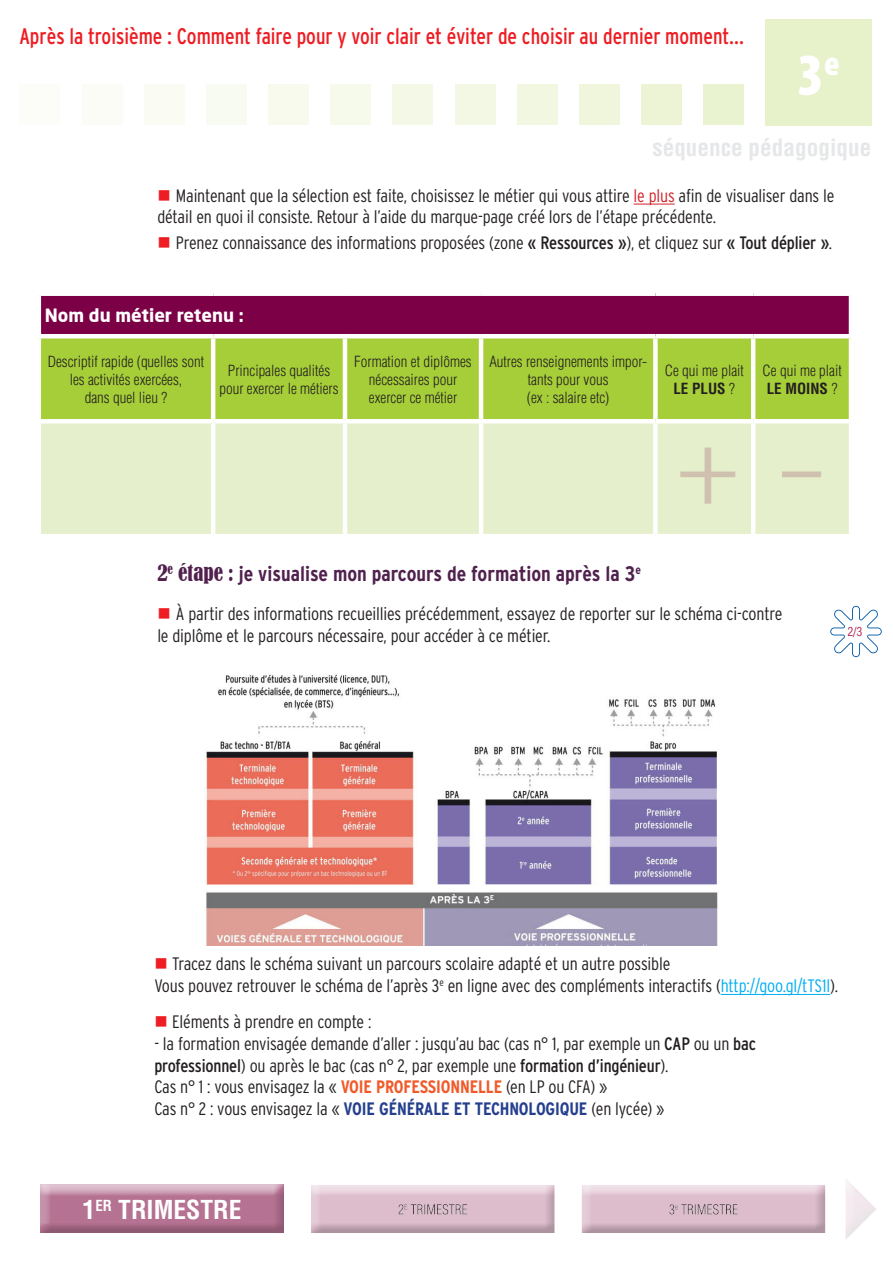
<style>
.page{position:relative;width:893px;height:1263px;background:#fff}
.page>*{position:absolute;margin:0;border:0;box-sizing:border-box;transform-origin:0 0}
.t1{font:900 condensed 60px "Myriad Pro";color:#fff}
.t2{font:700 condensed 25.5px "Helvetica";color:#fff}
.t3{font:700 condensed 23.25px "Helvetica";color:#e6e7e9}
.t4{font:condensed 22.5px "Interstate";color:#ee1d23;scale:.95 1}
.Consignes{font:700 condensed 21px "Interstate";color:#51214e}
.apx_c_dep{font:300 condensed 18px/21.8px "Interstate";letter-spacing:-.01em;color:#231f20}
.t5{font:700 18px "Neo Sans";color:#fff}
.t6{font:300 condensed 15px/18px "Helvetica";color:#231f20;text-align:center}
.t7{font:700 condensed 15px "Helvetica";color:#231f20}
.t8{font:300 condensed 12.3px "Helvetica";color:#a50134}
.s1{color:#ee1d23}
.s2{color:#d1232a}
.s3{font-weight:400}
.s4{font-weight:300}
.s5{font-family:"Bernard";font-weight:400}
.s6{color:#00aeef}
.s7{font-weight:700;color:#f15929}
.s8{font-weight:700;color:#253f8e}
</style>
<div class="page">
<div style="left:206px;top:85px;width:41px;height:40px;background:#f8fbf1"></div>
<div style="left:144px;top:85px;width:41px;height:40px;background:#fafcf4"></div>
<div style="left:82px;top:85px;width:40px;height:40px;background:#fbfcf6"></div>
<div style="left:19px;top:85px;width:41px;height:40px;background:#fcfdf9"></div>
<div style="left:268px;top:85px;width:41px;height:40px;background:#f7faed"></div>
<div style="left:330px;top:85px;width:41px;height:40px;background:#f5faea"></div>
<div style="left:392px;top:85px;width:41px;height:40px;background:#f4f9e7"></div>
<div style="left:455px;top:85px;width:40px;height:40px;background:#f3f8e5"></div>
<div style="left:517px;top:85px;width:41px;height:40px;background:#f2f7e2"></div>
<div style="left:579px;top:85px;width:41px;height:40px;background:#eff6dc"></div>
<div style="left:641px;top:85px;width:41px;height:40px;background:#ecf4d5"></div>
<div style="left:703px;top:85px;width:41px;height:40px;background:#eaf3d0"></div>
<div style="left:765px;top:19px;width:106px;height:106px;background:#e7f1ca"></div>
<svg style="left:830px;top:606px;width:52px;height:51px"></svg>
<div style="left:40px;top:1182px;width:246px;height:47px;background:#fff;opacity:.75"></div>
<div style="left:40px;top:1185px;width:246px;height:48px;background:#231f20;opacity:.25"></div>
<div style="left:310px;top:1185px;width:246px;height:48px;background:#231f20;opacity:.25"></div>
<div style="left:581px;top:1185px;width:246px;height:48px;background:#231f20;opacity:.25"></div>
<div style="left:844px;top:1176px;width:33px;height:58px;background:#fff;opacity:.75"></div>
<div style="left:844px;top:1201px;width:33px;height:39px;background:#231f20;opacity:.75"></div>
<hr style="left:634px;top:204px;width:41px;height:1px;background:#d1232a">
<div style="left:39px;top:294px;width:812px;height:42px;background:#7b0046"></div>
<div style="left:41px;top:338px;width:808px;height:81px;background:#a6ce39"></div>
<div style="left:41px;top:423px;width:808px;height:111px;background:#e5efcb"></div>
<div style="left:37px;top:291px;width:176px;height:5px;background:#fff"></div>
<hr style="left:37px;top:296px;width:4px;height:38px;background:#fff">
<div style="left:213px;top:291px;width:132px;height:5px;background:#fff"></div>
<div style="left:345px;top:291px;width:136px;height:5px;background:#fff"></div>
<div style="left:481px;top:291px;width:174px;height:5px;background:#fff"></div>
<div style="left:655px;top:291px;width:98px;height:5px;background:#fff"></div>
<div style="left:753px;top:291px;width:100px;height:5px;background:#fff"></div>
<hr style="left:849px;top:296px;width:4px;height:38px;background:#fff">
<hr style="left:37px;top:334px;width:176px;height:4px;background:#fff">
<hr style="left:213px;top:334px;width:132px;height:4px;background:#fff">
<hr style="left:211px;top:338px;width:4px;height:81px;background:#fff">
<hr style="left:345px;top:334px;width:136px;height:4px;background:#fff">
<hr style="left:343px;top:338px;width:4px;height:81px;background:#fff">
<hr style="left:481px;top:334px;width:174px;height:4px;background:#fff">
<hr style="left:479px;top:338px;width:4px;height:81px;background:#fff">
<hr style="left:655px;top:334px;width:98px;height:4px;background:#fff">
<div style="left:653px;top:338px;width:5px;height:81px;background:#fff"></div>
<hr style="left:753px;top:334px;width:100px;height:4px;background:#fff">
<hr style="left:751px;top:338px;width:4px;height:81px;background:#fff">
<hr style="left:211px;top:423px;width:4px;height:111px;background:#fff">
<hr style="left:343px;top:423px;width:4px;height:111px;background:#fff">
<hr style="left:479px;top:423px;width:4px;height:111px;background:#fff">
<div style="left:653px;top:423px;width:5px;height:111px;background:#fff"></div>
<hr style="left:751px;top:423px;width:4px;height:111px;background:#fff">
<img style="left:204px;top:674px;width:514px;height:272px">
<hr style="left:721px;top:994px;width:109px;height:1px;background:#00aeef">
<svg style="left:680px;top:448px;width:55px;height:56px;background:#e0e5c5"></svg>
<div style="left:782px;top:471px;width:39px;height:6px;background:#d0c0b0"></div>
<p class="t4" style="left:19px;top:23px;width:764px">Après la troisième : Comment faire pour y voir clair et éviter de choisir au dernier moment...</p>
<h1 class="t1" style="left:797px;top:36px;width:44px">3<sup>e</sup></h1>
<p class="t3" style="left:652px;top:132px;width:221px">séquence pédagogique</p>
<p class="apx_c_dep" style="left:157px;top:184px;width:679px"><span class="s1">■</span> Maintenant que la sélection est faite, choisissez le métier qui vous attire <span class="s2">le plus</span> afin de visualiser dans le détail en quoi il consiste. Retour à l’aide du marque-page créé lors de l’étape précédente.</p>
<p class="apx_c_dep" style="left:157px;top:232px;width:676px"><span class="s1">■</span> Prenez connaissance des informations proposées (zone <span class="s3">« Ressources »</span>), et cliquez sur <span class="s3">« Tout déplier »</span>.</p>
<p class="t5" style="left:45px;top:304px;width:201px">Nom du métier retenu :</p>
<p class="t6" style="left:48px;top:352px;width:158px">Descriptif rapide (quelles sont les activités exercées,<br>dans quel lieu ?</p>
<p class="t6" style="left:219px;top:361px;width:121px">Principales qualités pour exercer le métiers</p>
<p class="t6" style="left:354px;top:352px;width:119px">Formation et diplômes</p>
<p class="t6" style="left:369px;top:370px;width:90px;text-align:left">nécessaires pour exercer ce métier</p>
<p class="t6" style="left:489px;top:352px;width:159px">Autres renseignements impor&shy;tants pour vous<br>(ex : salaire etc)</p>
<p class="t6" style="left:665px;top:361px;width:81px">Ce qui me plait</p>
<p class="t7" style="left:673px;top:379px;width:63px">LE PLUS <span class="s4">?</span></p>
<p class="t6" style="left:762px;top:361px;width:81px">Ce qui me plait</p>
<p class="t7" style="left:767px;top:379px;width:72px">LE MOINS <span class="s4">?</span></p>
<p class="Consignes" style="left:157px;top:560px;width:485px"><span class="s5">2</span><sup>E</sup> <span class="s5">ÉTAPE :</span> je visualise mon parcours de formation après la 3<sup>e</sup></p>
<p class="apx_c_dep" style="left:157px;top:603px;width:627px"><span class="s1">■</span> À partir des informations recueillies précédemment, essayez de reporter sur le schéma ci-contre</p>
<p class="apx_c_dep" style="left:157px;top:624px;width:395px">le diplôme et le parcours nécessaire, pour accéder à ce métier.</p>
<p class="t8" style="left:848px;top:624px;width:16px">2/3</p>
<p class="apx_c_dep" style="left:154px;top:953px;width:517px"><span class="s1">■</span> Tracez dans le schéma suivant un parcours scolaire adapté et un autre possible</p>
<p class="apx_c_dep" style="left:154px;top:975px;width:685px">Vous pouvez retrouver le schéma de l’après 3<sup>e</sup> en ligne avec des compléments interactifs (<span class="s6">http://goo.gl/tTS1l</span>).</p>
<p class="apx_c_dep" style="left:154px;top:1011px;width:218px"><span class="s1">■</span> Eléments à prendre en compte :</p>
<p class="apx_c_dep" style="left:154px;top:1032px;width:603px">- la formation envisagée demande d’aller : jusqu’au bac (cas n° 1, par exemple un <span class="s3">CAP</span> ou un <span class="s3">bac professionnel</span>) ou après le bac (cas n° 2, par exemple une <span class="s3">formation d’ingénieur</span>).</p>
<p class="apx_c_dep" style="left:154px;top:1076px;width:454px">Cas n° 1 : vous envisagez la « <span class="s7">VOIE PROFESSIONNELLE</span> (en LP ou CFA) »</p>
<p class="apx_c_dep" style="left:154px;top:1097px;width:511px">Cas n° 2 : vous envisagez la « <span class="s8">VOIE GÉNÉRALE ET TECHNOLOGIQUE</span> (en lycée) »</p>
<h2 class="t2" style="left:83px;top:1194px;width:160px">1<sup>ER</sup> TRIMESTRE</h2>
</div>
